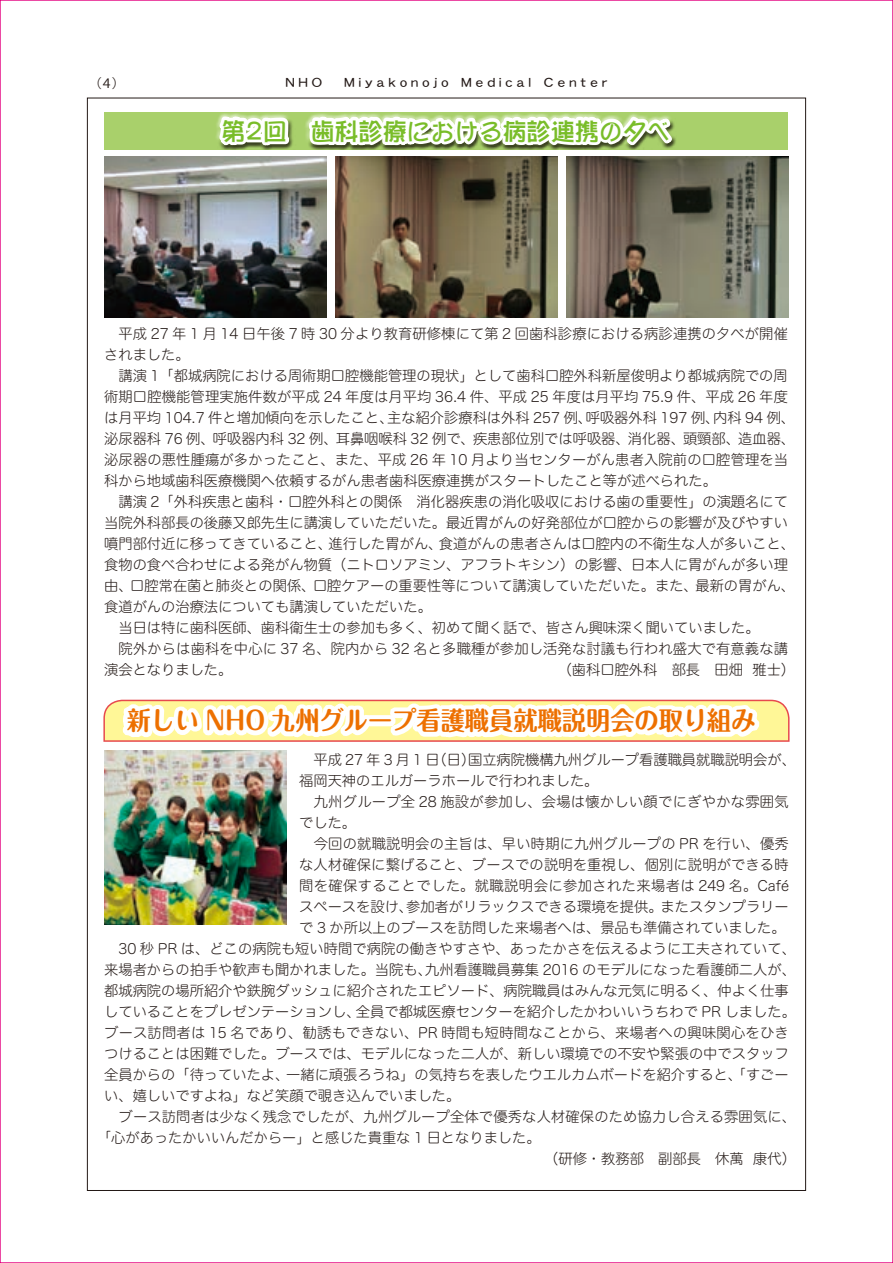
<style>
.page{position:relative;width:893px;height:1263px;background:#fff}
.page>*{position:absolute;margin:0;border:0;box-sizing:border-box;transform-origin:0 0}
.t1{font:700 25.5px "Maru Fo Pro";color:#ed7000;scale:.95 1}
.t2{font:24px "DFPOP Stencil W7 MP RKSJ H";color:#79bd29}
.t3{font:14.25px/21px "Hira Maru Std W2";color:#231916}
.t4{font:14.25px "Hira Maru Std W2";letter-spacing:.03em;color:#231916}
.t5{font:14.25px "Hira Maru Std W2";letter-spacing:.02em;color:#231916}
.t6{font:12.75px "Koz Go Pro";color:#231916;scale:1.1 1}
.t7{font:12.6px "DFHS Gothic W5 MP RKSJ H";letter-spacing:.3em;color:#231916;scale:1.11 1}
</style>
<div class="page">
<svg style="left:86px;top:527px;width:704px;height:498px"></svg>
<div style="left:104px;top:113px;width:684px;height:37px;background:#a9d06b"></div>
<svg style="left:207px;top:97px;width:476px;height:53px"></svg>
<img style="left:104px;top:156px;width:223px;height:162px">
<img style="left:335px;top:156px;width:223px;height:162px">
<img style="left:566px;top:156px;width:223px;height:162px">
<img style="left:104px;top:751px;width:182px;height:173px">
<p class="t6" style="left:88px;top:75px;width:36px">（4）</p>
<p class="t7" style="left:286px;top:76px;width:291px">NHO　Miyakonojo Medical Center</p>
<h2 class="t2" style="left:221px;top:119px;width:451px">第2回　歯科診療における病診連携の夕べ</h2>
<p class="t3" style="left:104px;top:323px;width:692px">　平成 27 年 1 月 14 日午後 7 時 30 分より教育研修棟にて第 2 回歯科診療における病診連携の夕べが開催されました。<br>　講演 1「都城病院における周術期口腔機能管理の現状」として歯科口腔外科新屋俊明より都城病院での周術期口腔機能管理実施件数が平成 24 年度は月平均 36.4 件、平成 25 年度は月平均 75.9 件、平成 26 年度は月平均 104.7 件と増加傾向を示したこと、主な紹介診療科は外科 257 例、呼吸器外科 197 例、内科 94 例、泌尿器科 76 例、呼吸器内科 32 例、耳鼻咽喉科 32 例で、疾患部位別では呼吸器、消化器、頭頸部、造血器、泌尿器の悪性腫瘍が多かったこと、また、平成 26 年 10 月より当センターがん患者入院前の口腔管理を当科から地域歯科医療機関へ依頼するがん患者歯科医療連携がスタートしたこと等が述べられた。<br>　講演 2「外科疾患と歯科・口腔外科との関係　消化器疾患の消化吸収における歯の重要性」の演題名にて当院外科部長の後藤又郎先生に講演していただいた。最近胃がんの好発部位が口腔からの影響が及びやすい噴門部付近に移ってきていること、進行した胃がん、食道がんの患者さんは口腔内の不衛生な人が多いこと、食物の食べ合わせによる発がん物質（ニトロソアミン、アフラトキシン）の影響、日本人に胃がんが多い理由、口腔常在菌と肺炎との関係、口腔ケアーの重要性等について講演していただいた。また、最新の胃がん、食道がんの治療法についても講演していただいた。<br>　当日は特に歯科医師、歯科衛生士の参加も多く、初めて聞く話で、皆さん興味深く聞いていました。<br>　院外からは歯科を中心に 37 名、院内から 32 名と多職種が参加し活発な討議も行われ盛大で有意義な講演会となりました。</p>
<p class="t3" style="left:558px;top:659px;width:239px">（歯科口腔外科　部長　田畑 雅士）</p>
<h1 class="t1" style="left:127px;top:700px;width:664px">新しい NHO 九州グループ看護職員就職説明会の取り組み</h1>
<p class="t3" style="left:299px;top:749px;width:498px">　平成 27 年 3 月 1 日（日）国立病院機構九州グループ看護職員就職説明会が、</p>
<p class="t3" style="left:299px;top:770px;width:301px">福岡天神のエルガーラホールで行われました。</p>
<p class="t5" style="left:299px;top:791px;width:491px">　九州グループ全 28 施設が参加し、会場は懐かしい顔でにぎやかな雰囲気</p>
<p class="t3" style="left:299px;top:812px;width:58px">でした。</p>
<p class="t3" style="left:299px;top:833px;width:491px">　今回の就職説明会の主旨は、早い時期に九州グループの PR を行い、優秀</p>
<p class="t3" style="left:299px;top:854px;width:491px">な人材確保に繋げること、ブースでの説明を重視し、個別に説明ができる時</p>
<p class="t4" style="left:299px;top:875px;width:491px">間を確保することでした。就職説明会に参加された来場者は 249 名。Café</p>
<p class="t3" style="left:299px;top:896px;width:491px">スペースを設け、参加者がリラックスできる環境を提供。またスタンプラリー</p>
<p class="t3" style="left:299px;top:917px;width:488px">で 3 か所以上のブースを訪問した来場者へは、景品も準備されていました。</p>
<p class="t3" style="left:104px;top:938px;width:693px">　30 秒 PR は、どこの病院も短い時間で病院の働きやすさや、あったかさを伝えるように工夫されていて、</p>
<p class="t3" style="left:104px;top:959px;width:693px">来場者からの拍手や歓声も聞かれました。当院も、九州看護職員募集 2016 のモデルになった看護師二人が、</p>
<p class="t3" style="left:104px;top:980px;width:686px">都城病院の場所紹介や鉄腕ダッシュに紹介されたエピソード、病院職員はみんな元気に明るく、仲よく仕事</p>
<p class="t3" style="left:104px;top:1001px;width:693px">していることをプレゼンテーションし、全員で都城医療センターを紹介したかわいいうちわで PR しました。</p>
<p class="t3" style="left:104px;top:1022px;width:686px">ブース訪問者は 15 名であり、勧誘もできない、PR 時間も短時間なことから、来場者への興味関心をひき</p>
<p class="t3" style="left:104px;top:1043px;width:686px">つけることは困難でした。ブースでは、モデルになった二人が、新しい環境での不安や緊張の中でスタッフ</p>
<p class="t3" style="left:104px;top:1064px;width:686px">全員からの「待っていたよ、一緒に頑張ろうね」の気持ちを表したウエルカムボードを紹介すると、「すごー</p>
<p class="t3" style="left:104px;top:1085px;width:358px">い、嬉しいですよね」など笑顔で覗き込んでいました。</p>
<p class="t3" style="left:104px;top:1106px;width:693px">　ブース訪問者は少なく残念でしたが、九州グループ全体で優秀な人材確保のため協力し合える雰囲気に、</p>
<p class="t3" style="left:97px;top:1127px;width:445px">「心があったかいいんだからー」と感じた貴重な 1 日となりました。</p>
<p class="t3" style="left:544px;top:1148px;width:253px">（研修・教務部　副部長　休萬 康代）</p>
</div>
